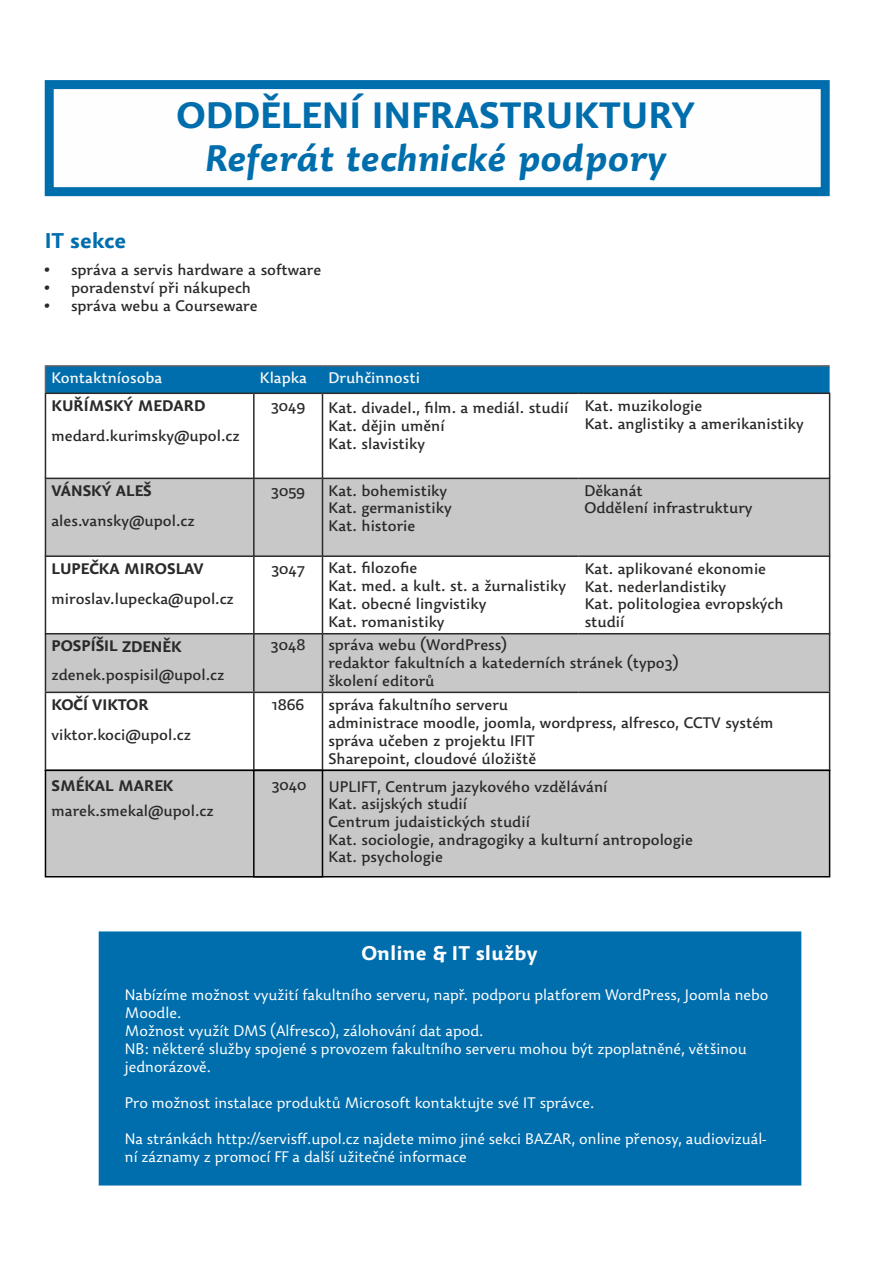
<style>
.page{position:relative;width:893px;height:1263px;background:#fff}
.page>*{position:absolute;margin:0;border:0;box-sizing:border-box;transform-origin:0 0}
.t1{font:italic 700 36px "Dederon SDOT";color:#006ead}
.t2{font:700 36px "Dederon SDOT";color:#006ead}
.t3{font:700 21px "Dederon SDOT";color:#006ead}
.t4{font:700 19.5px "Dederon SDOT";color:#fefefe}
.t5{font:500 15px/18px "Dederon SDOT";color:#2b2a29}
.t6{font:300 15px/18px "Dederon SLOT";color:#fefefe}
.t7{font:700 15px "Dederon SDOT";color:#2b2a29}
.t8{font:500 15px "Dederon SDOT";color:#f5f5f5}
</style>
<div class="page">
<div style="left:99px;top:931px;width:702px;height:254px;background:#006ead;border:2px solid #006ead"></div>
<div style="left:46px;top:479px;width:783px;height:76px;background:#c8c8c9"></div>
<div style="left:46px;top:634px;width:783px;height:58px;background:#c8c8c9"></div>
<hr style="left:45px;top:394px;width:1px;height:84px;background:#2b2a29">
<hr style="left:253px;top:394px;width:2px;height:84px;background:#2b2a29">
<hr style="left:45px;top:557px;width:1px;height:76px;background:#2b2a29">
<hr style="left:253px;top:557px;width:2px;height:76px;background:#2b2a29">
<hr style="left:45px;top:392px;width:209px;height:2px;background:#2b2a29">
<hr style="left:254px;top:392px;width:68px;height:2px;background:#2b2a29">
<hr style="left:254px;top:633px;width:68px;height:1px;background:#2b2a29">
<hr style="left:254px;top:692px;width:68px;height:1px;background:#2b2a29">
<hr style="left:322px;top:633px;width:1px;height:59px;background:#2b2a29">
<hr style="left:322px;top:693px;width:1px;height:77px;background:#2b2a29">
<hr style="left:829px;top:633px;width:1px;height:59px;background:#2b2a29">
<hr style="left:829px;top:693px;width:1px;height:77px;background:#2b2a29">
<hr style="left:45px;top:365px;width:209px;height:2px;background:#646464">
<div style="left:45px;top:366px;width:785px;height:27px;background:#006ead"></div>
<hr style="left:254px;top:365px;width:68px;height:2px;background:#646464">
<hr style="left:322px;top:365px;width:257px;height:2px;background:#646464">
<hr style="left:579px;top:365px;width:251px;height:2px;background:#646464">
<hr style="left:45px;top:633px;width:209px;height:1px;background:#2b2a29">
<hr style="left:45px;top:633px;width:1px;height:59px;background:#2b2a29">
<hr style="left:253px;top:633px;width:2px;height:59px;background:#2b2a29">
<hr style="left:45px;top:692px;width:209px;height:1px;background:#2b2a29">
<hr style="left:45px;top:693px;width:1px;height:77px;background:#2b2a29">
<hr style="left:253px;top:693px;width:2px;height:77px;background:#2b2a29">
<hr style="left:45px;top:478px;width:209px;height:1px;background:#2b2a29">
<hr style="left:45px;top:479px;width:1px;height:77px;background:#2b2a29">
<hr style="left:45px;top:555px;width:209px;height:2px;background:#2b2a29">
<hr style="left:254px;top:478px;width:68px;height:1px;background:#2b2a29">
<hr style="left:253px;top:479px;width:2px;height:77px;background:#2b2a29">
<hr style="left:254px;top:555px;width:68px;height:2px;background:#2b2a29">
<hr style="left:322px;top:479px;width:1px;height:77px;background:#2b2a29">
<hr style="left:829px;top:479px;width:1px;height:77px;background:#2b2a29">
<hr style="left:322px;top:392px;width:257px;height:2px;background:#2b2a29">
<hr style="left:322px;top:394px;width:1px;height:84px;background:#2b2a29">
<hr style="left:579px;top:392px;width:251px;height:2px;background:#2b2a29">
<hr style="left:829px;top:394px;width:1px;height:84px;background:#2b2a29">
<hr style="left:322px;top:478px;width:257px;height:1px;background:#2b2a29">
<hr style="left:579px;top:478px;width:251px;height:1px;background:#2b2a29">
<hr style="left:322px;top:555px;width:257px;height:2px;background:#2b2a29">
<hr style="left:322px;top:557px;width:1px;height:76px;background:#2b2a29">
<hr style="left:579px;top:555px;width:251px;height:2px;background:#2b2a29">
<hr style="left:829px;top:557px;width:1px;height:76px;background:#2b2a29">
<hr style="left:579px;top:633px;width:251px;height:1px;background:#2b2a29">
<hr style="left:322px;top:633px;width:257px;height:1px;background:#2b2a29">
<hr style="left:322px;top:692px;width:257px;height:1px;background:#2b2a29">
<hr style="left:579px;top:692px;width:251px;height:1px;background:#2b2a29">
<div style="left:45px;top:80px;width:785px;height:116px;background:#fefefe;border:9px solid #006ead"></div>
<div style="left:45px;top:770px;width:785px;height:107px;background:#c8c8c9;border:2px solid #000"></div>
<div style="left:253px;top:770px;width:70px;height:107px;border:2px solid #000"></div>
<h1 class="t2" style="left:177px;top:93px;width:520px">ODDĚLENÍ INFRASTRUKTURY</h1>
<h1 class="t1" style="left:205px;top:136px;width:462px">Referát technické podpory</h1>
<h2 class="t3" style="left:45px;top:228px;width:83px">IT sekce</h2>
<p class="t5" style="left:44px;top:261px;width:279px">• správa a servis hardware a software</p>
<p class="t5" style="left:44px;top:279px;width:209px">• poradenství při nákupech</p>
<p class="t5" style="left:44px;top:297px;width:215px">• správa webu a Courseware</p>
<p class="t8" style="left:51px;top:369px;width:113px">Kontaktní osoba</p>
<p class="t8" style="left:260px;top:369px;width:49px">Klapka</p>
<p class="t8" style="left:328px;top:369px;width:93px">Druh činnosti</p>
<p class="t7" style="left:51px;top:396px;width:155px">KUŘÍMSKÝ MEDARD</p>
<p class="t5" style="left:51px;top:427px;width:190px">medard.kurimsky@upol.cz</p>
<p class="t5" style="left:271px;top:397px;width:36px">3049</p>
<p class="t5" style="left:328px;top:398px;width:241px">Kat. divadel., film. a mediál. stu dií<br>Kat. dějin umění<br>Kat. slavistiky</p>
<p class="t5" style="left:585px;top:397px;width:221px">Kat. muzikologie<br>Kat. anglistiky a amerikanistiky</p>
<p class="t5" style="left:584px;top:482px;width:170px;line-height:17.4px">Děkanát<br>Oddělení infrastruktury</p>
<p class="t7" style="left:51px;top:481px;width:102px">VÁNSKÝ ALEŠ</p>
<p class="t5" style="left:51px;top:512px;width:145px">ales.vansky@upol.cz</p>
<p class="t5" style="left:328px;top:482px;width:125px;line-height:17.5px">Kat. bohemistiky<br>Kat. germanistiky<br>Kat. historie</p>
<p class="t5" style="left:271px;top:482px;width:35px">3059</p>
<p class="t7" style="left:51px;top:559px;width:154px">LUPEČKA MIROSLAV</p>
<p class="t5" style="left:51px;top:590px;width:184px">miroslav.lupecka@upol.cz</p>
<p class="t7" style="left:51px;top:637px;width:132px">POSPÍŠIL ZDENĚK</p>
<p class="t5" style="left:51px;top:666px;width:174px">zdenek.pospisil@upol.cz</p>
<p class="t7" style="left:51px;top:695px;width:99px">KOČÍ VIKTOR</p>
<p class="t5" style="left:51px;top:726px;width:141px">viktor.koci@upol.cz</p>
<p class="t7" style="left:51px;top:776px;width:124px">SMÉKAL MAREK</p>
<p class="t5" style="left:51px;top:802px;width:164px">marek.smekal@upol.cz</p>
<p class="t5" style="left:328px;top:559px;width:239px">Kat. filozofie<br>Kat. med. a kult. st. a žurnalistiky<br>Kat. obecné lingvistiky<br>Kat. romanistiky</p>
<p class="t5" style="left:271px;top:560px;width:35px">3047</p>
<p class="t5" style="left:585px;top:560px;width:200px">Kat. aplikované ekonomie<br>Kat. nederlandistiky<br>Kat. politologie a evropských studií</p>
<p class="t5" style="left:271px;top:636px;width:36px">3048</p>
<p class="t5" style="left:328px;top:636px;width:351px">správa webu (WordPress)<br>redaktor fakultních a katederních stránek (typo3) školení editorů</p>
<p class="t5" style="left:272px;top:696px;width:34px">1866</p>
<p class="t5" style="left:328px;top:696px;width:447px">správa fakultního serveru<br>administrace moodle, joomla, wordpress, alfresco, CCTV systém správa učeben z projektu IFIT<br>Sharepoint, cloudové úložiště</p>
<p class="t5" style="left:272px;top:776px;width:36px">3040</p>
<p class="t5" style="left:329px;top:777px;width:280px">UPLIFT, Centrum jazykového vzdělávání</p>
<p class="t5" style="left:328px;top:795px;width:366px">Kat. asijských studií<br>Centrum judaistických studií<br>Kat. sociologie, andragogiky a kulturní antropologie<br>Kat. psychologie</p>
<h3 class="t4" style="left:361px;top:941px;width:178px">Online &amp; IT služby</h3>
<p class="t6" style="left:125px;top:986px;width:645px">Nabízíme možnost využití fakultního serveru, např. podporu platforem WordPress, Joomla nebo Moodle.<br>Možnost využít DMS (Alfresco), zálohování dat apod.<br>NB: některé služby spojené s provozem fakultního serveru mohou být zpoplatněné, většinou jednorázově.</p>
<p class="t6" style="left:125px;top:1094px;width:471px">Pro možnost instalace produktů Microsoft kontaktujte své IT správce.</p>
<p class="t6" style="left:125px;top:1130px;width:643px">Na stránkách http://servisff.upol.cz najdete mimo jiné sekci BAZAR, online přenosy, audiovizuál&shy;ní záznamy z promocí FF a další užitečné informace</p>
</div>
